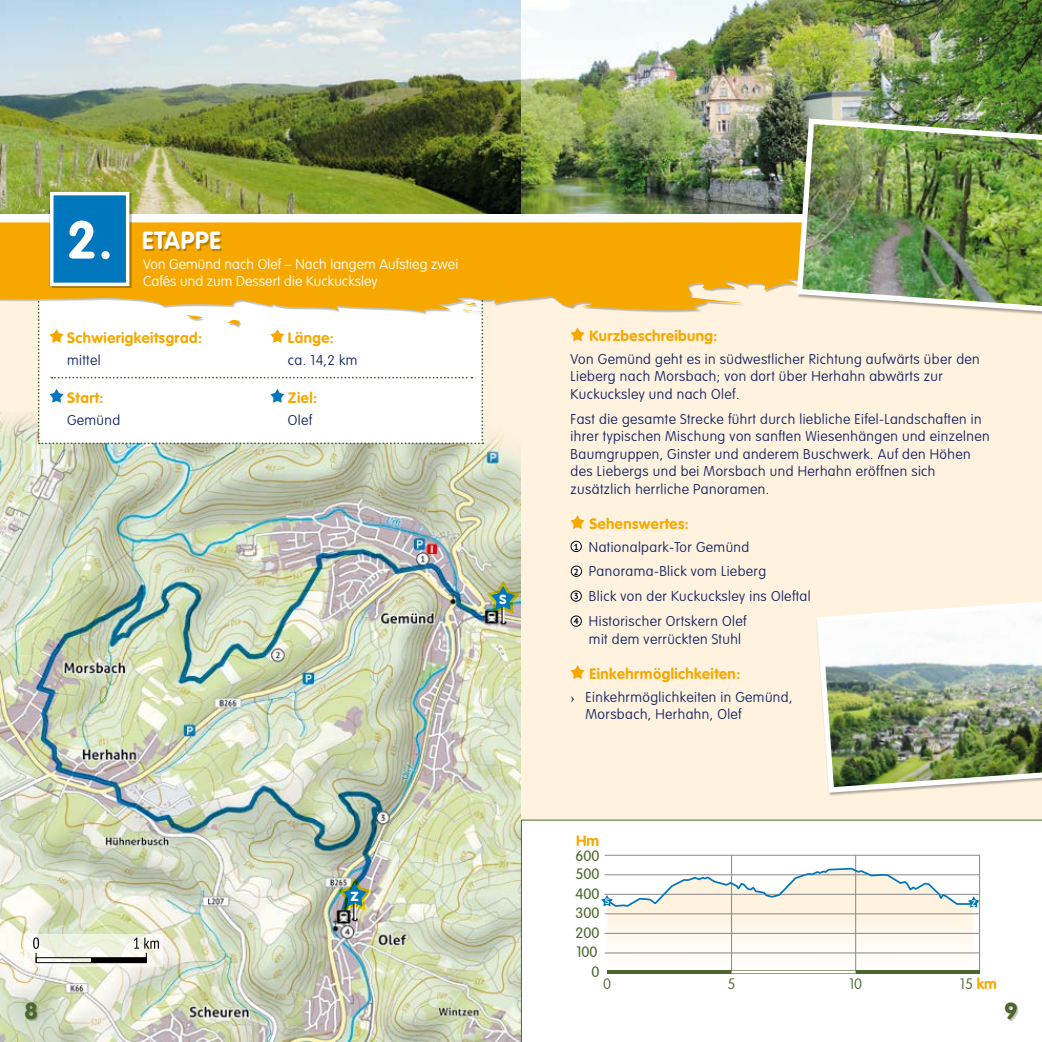
<style>
.page{position:relative;width:1042px;height:1042px;background:#fff2df}
.page>*{position:absolute;margin:0;border:0;box-sizing:border-box;transform-origin:0 0}
.t1{font:700 52.5px "VAG Rounded Std";color:#fff}
.t2{font:700 24.5px "VAG Rounded Std";letter-spacing:.03em;color:#fff}
.t3{font:900 22.75px "VAG Rounded Std";color:#4b672c}
.t4{font:700 17.32px "VAG Rounded Std";color:#fff}
.t5{font:700 14.88px "VAG Rounded Std";letter-spacing:.03em;color:#f7a800}
.t6{font:300 14.88px "VAG Rounded Std";color:#4b672c}
.t7{font:100 14.88px "VAG Rounded Std";color:#4b672c}
.t8{font:100 14px/17.5px "VAG Rounded Std";letter-spacing:.03em;color:#142563}
.t9{font:100 14px/17.5px "VAG Rounded Std";letter-spacing:.01em;color:#fff}
.t10{font:300 10.5px "VAG Rounded Std";color:#fff}
.t11{font:700 8.75px "PT Sans";color:#000}
.s1{font-family:"Agfa Wile Roman Std";font-weight:500}
.s2{font-weight:700;color:#f7a800}
</style>
<div class="page">
<img style="left:0;top:492px;width:521px;height:550px">
<svg style="left:0;top:330px;width:574px;height:162px"></svg>
<div style="left:38px;top:328px;width:445px;height:116px;background:#fff"></div>
<img style="left:0;top:0;width:521px;height:214px">
<img style="left:521px;top:0;width:521px;height:214px">
<div style="left:0;top:214px;width:1042px;height:32px;background:#fff"></div>
<svg style="left:0;top:222px;width:794px;height:105px;background:#f7bc3e"></svg>
<svg style="left:25px;top:934px;width:138px;height:32px"></svg>
<div style="left:36px;top:957px;width:111px;height:6px;border:1px solid #000"></div>
<svg style="left:33px;top:937px;width:126px;height:25px"></svg>
<div style="left:145px;top:233px;width:77px;height:18px;background:#000;opacity:.25"></div>
<img style="left:794px;top:116px;width:248px;height:199px">
<div style="left:49px;top:191px;width:82px;height:97px;background:#000;opacity:.25"></div>
<div style="left:50px;top:192px;width:79px;height:94px;background:#0076bd;border:4px solid #fff"></div>
<svg style="left:570px;top:327px;width:14px;height:14px"></svg>
<svg style="left:570px;top:515px;width:14px;height:14px"></svg>
<svg style="left:570px;top:665px;width:14px;height:14px"></svg>
<div style="left:521px;top:819px;width:521px;height:223px;background:#fff"></div>
<hr style="left:605px;top:855px;width:375px;height:1px;background:#87888a">
<hr style="left:731px;top:855px;width:1px;height:116px;background:#87888a">
<hr style="left:855px;top:855px;width:1px;height:116px;background:#87888a">
<hr style="left:979px;top:855px;width:1px;height:117px;background:#87888a">
<hr style="left:731px;top:970px;width:125px;height:3px;background:#4b672c">
<hr style="left:607px;top:970px;width:124px;height:3px;background:#4b672c">
<hr style="left:856px;top:970px;width:124px;height:3px;background:#4b672c">
<svg style="left:601px;top:867px;width:378px;height:105px"></svg>
<img style="left:817px;top:601px;width:225px;height:194px">
<div style="left:571px;top:541px;width:10px;height:10px;background:#fff;border-radius:50%"></div>
<div style="left:570px;top:541px;width:12px;height:11px;border:1px solid #000;border-radius:50%"></div>
<div style="left:571px;top:566px;width:10px;height:10px;background:#fff;border-radius:50%"></div>
<div style="left:571px;top:566px;width:11px;height:11px;border:1px solid #000;border-radius:50%"></div>
<div style="left:571px;top:591px;width:10px;height:10px;background:#fff;border-radius:50%"></div>
<div style="left:570px;top:590px;width:12px;height:11px;border:1px solid #000;border-radius:50%"></div>
<svg style="left:571px;top:616px;width:10px;height:10px"></svg>
<div style="left:570px;top:615px;width:12px;height:12px;border:1px solid #000;border-radius:50%"></div>
<img style="left:485px;top:579px;width:36px;height:46px">
<img style="left:337px;top:876px;width:36px;height:45px">
<div style="left:26px;top:1003px;width:12px;height:17px;background:#000;opacity:.25"></div>
<div style="left:1006px;top:1003px;width:12px;height:17px;background:#000;opacity:.25"></div>
<h1 class="t1" style="left:67px;top:209px;width:47px">2.</h1>
<h2 class="t2" style="left:142px;top:226px;width:80px">ETAPPE</h2>
<p class="t9" style="left:143px;top:255px;width:317px">Von Gemünd nach Olef – Nach langem Aufstieg zwei<br>Cafés und zum Dessert die Kuckucksley</p>
<p class="t5" style="left:67px;top:329px;width:136px">Schwierigkeitsgrad:</p>
<p class="t8" style="left:67px;top:352px;width:35px">mittel</p>
<p class="t5" style="left:67px;top:389px;width:38px">Start:</p>
<p class="t8" style="left:67px;top:412px;width:55px">Gemünd</p>
<p class="t5" style="left:288px;top:329px;width:47px">Länge:</p>
<p class="t8" style="left:288px;top:352px;width:71px">ca. 14,2 km</p>
<p class="t5" style="left:288px;top:389px;width:31px">Ziel:</p>
<p class="t8" style="left:288px;top:412px;width:26px">Olef</p>
<p class="t4" style="left:499px;top:588px;width:9px">s</p>
<p class="t4" style="left:350px;top:884px;width:10px">z</p>
<p class="t5" style="left:589px;top:327px;width:130px">Kurzbeschreibung:</p>
<p class="t8" style="left:570px;top:351px;width:411px">Von Gemünd geht es in südwestlicher Richtung aufwärts über den<br>Lieberg nach Morsbach; von dort über Herhahn abwärts zur<br>Kuckucksley und nach Olef.</p>
<p class="t8" style="left:570px;top:410px;width:420px">Fast die gesamte Strecke führt durch liebliche Eifel-Landschaften in ihrer typischen Mischung von sanften Wiesenhängen und einzelnen Baumgruppen, Ginster und anderem Buschwerk. Auf den Höhen des Liebergs und bei Morsbach und Herhahn eröffnen sich zusätzlich herrliche Panoramen.</p>
<p class="t5" style="left:589px;top:515px;width:101px">Sehenswertes:</p>
<p class="t8" style="left:589px;top:534px;width:223px;line-height:25px">Nationalpark-Tor Gemünd<br>Panorama-Blick vom Lieberg<br>Blick von der Kuckucksley ins Oleftal<br>Historischer Ortskern Olef</p>
<p class="t8" style="left:589px;top:631px;width:154px">mit dem verrückten Stuhl</p>
<p class="t5" style="left:589px;top:665px;width:152px">Einkehrmöglichkeiten:</p>
<p class="t8" style="left:585px;top:688px;width:208px;text-indent:-15px"><span class="s1">›</span> Einkehrmöglichkeiten in Gemünd,<br>Morsbach, Herhahn, Olef</p>
<p class="t11" style="left:574px;top:541px;width:6px">1</p>
<p class="t11" style="left:574px;top:566px;width:6px">2</p>
<p class="t11" style="left:574px;top:590px;width:6px">3</p>
<p class="t11" style="left:574px;top:615px;width:6px">4</p>
<p class="t5" style="left:576px;top:831px;width:25px">Hm</p>
<p class="t6" style="left:575px;top:847px;width:25px">600</p>
<p class="t6" style="left:575px;top:865px;width:25px">500</p>
<p class="t6" style="left:575px;top:885px;width:25px">400</p>
<p class="t10" style="left:605px;top:894px;width:6px">s</p>
<p class="t10" style="left:971px;top:896px;width:6px">z</p>
<p class="t6" style="left:575px;top:904px;width:25px">300</p>
<p class="t6" style="left:575px;top:924px;width:25px">200</p>
<p class="t6" style="left:576px;top:943px;width:23px">100</p>
<p class="t6" style="left:591px;top:963px;width:9px">0</p>
<p class="t7" style="left:603px;top:975px;width:9px">0</p>
<p class="t7" style="left:727px;top:975px;width:9px">5</p>
<p class="t7" style="left:849px;top:975px;width:15px">10</p>
<p class="t7" style="left:960px;top:975px;width:38px">15 <span class="s2">km</span></p>
<h3 class="t3" style="left:25px;top:997px;width:14px">8</h3>
<h3 class="t3" style="left:1005px;top:997px;width:14px">9</h3>
</div>
